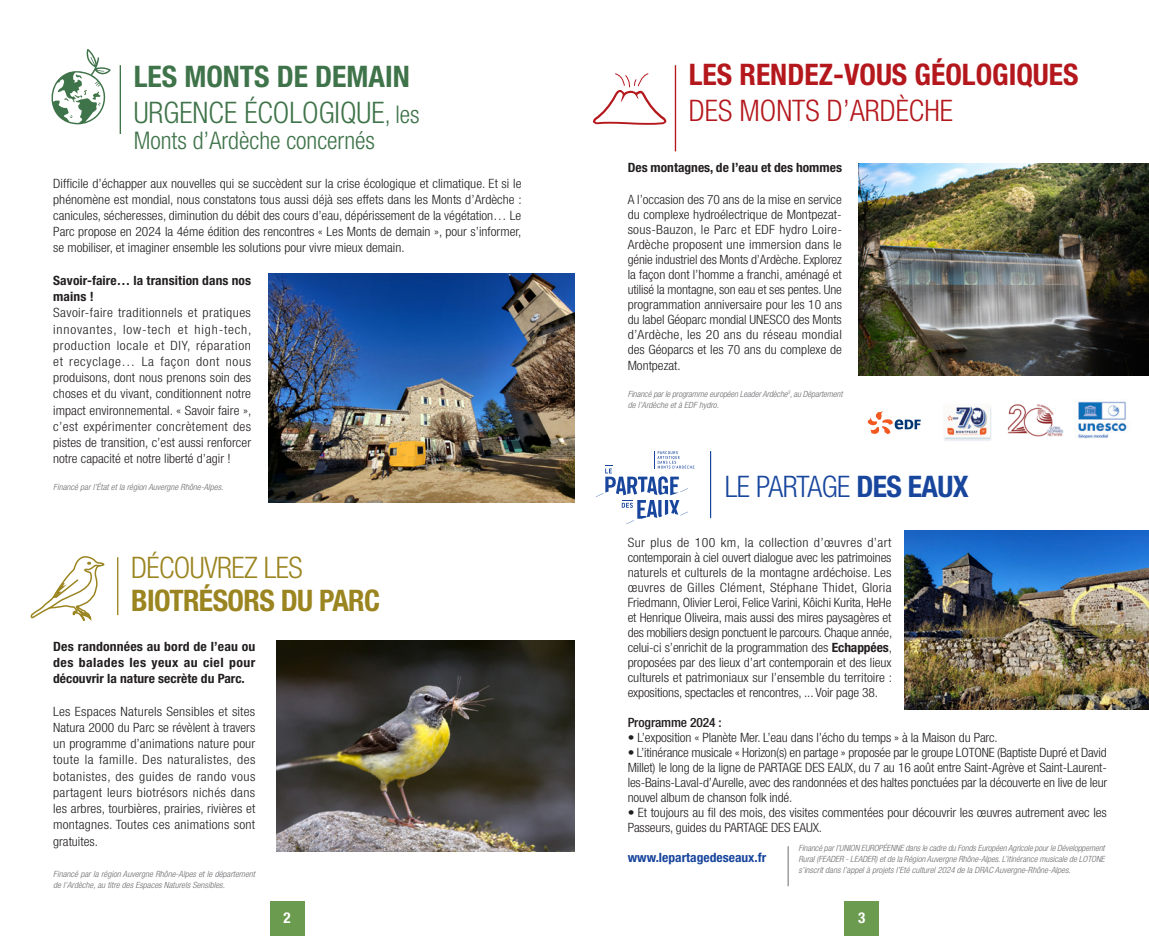
<style>
.page{position:relative;width:1149px;height:936px;background:#fff}
.page>*{position:absolute;margin:0;border:0;box-sizing:border-box;transform-origin:0 0}
.t1{font:700 condensed 29.7px/35.7px "Helvetica Neue LT Std";color:#b4181d}
.t2{font:300 condensed 29.7px "Helvetica Neue LT Std";color:#3f7349}
.t3{font:700 condensed 29.7px "Helvetica Neue LT Std";color:#3f7349}
.t4{font:700 condensed 29.7px "Helvetica Neue LT Std";letter-spacing:-.02em;color:#9b8520}
.t5{font:300 condensed 29.7px "Helvetica Neue LT Std";letter-spacing:-.02em;color:#18469d}
.t6{font:300 condensed 29.7px "Helvetica Neue LT Std";letter-spacing:-.02em;color:#9b8520}
.t7{font:300 condensed 24.3px "Helvetica Neue LT Std";color:#3f7349}
.t8{font:700 condensed 15px "Helvetica Neue LT Std";color:#fff}
.t9{font:300 condensed 12.9px/16.2px "Helvetica Neue LT Std";letter-spacing:-.005em;color:#231f20;text-align:justify;scale:1.07 1}
.t10{font:300 condensed 12.9px/16.2px "Helvetica Neue LT Std";letter-spacing:-.005em;color:#231f20;text-align:justify;scale:1.06 1}
.t11{font:300 condensed 12.9px/15px "Helvetica Neue LT Std";letter-spacing:-.005em;color:#231f20;text-align:justify;scale:1.05 1}
.t12{font:300 condensed 12.9px/15px "Helvetica Neue LT Std";letter-spacing:-.005em;color:#231f20;text-align:justify;scale:1.04 1}
.t13{font:700 condensed 12.9px/16.2px "Helvetica Neue LT Std";color:#231f20;text-align:justify;scale:1.07 1}
.t14{font:700 condensed 12.9px/16.2px "Helvetica Neue LT Std";color:#231f20;scale:1.05 1}
.t15{font:700 condensed 12.9px "Helvetica Neue LT Std";color:#18469d;scale:1.05 1}
.t16{font:500 condensed 12.9px "Helvetica Neue LT Std";letter-spacing:-.01em;color:#231f20;scale:1.05 1}
.t17{font:italic 300 condensed 8.55px/10.8px "Helvetica Neue LT Std";color:#6c6d70}
.t18{font:italic 300 condensed 8.55px/10.8px "Helvetica Neue LT Std";color:#6c6d70;scale:1.05 1}
.s1{font-size:24.3px}
.s2{font-weight:300}
.s3{font-weight:700}
</style>
<div class="page">
<div style="left:844px;top:901px;width:34px;height:34px;background:#6a9b4f"></div>
<img style="left:858px;top:163px;width:290px;height:213px">
<svg style="left:51px;top:49px;width:60px;height:75px"></svg>
<hr style="left:120px;top:65px;width:1px;height:69px;background:#3f7349">
<hr style="left:674px;top:65px;width:2px;height:86px;background:#b4181d">
<svg style="left:593px;top:73px;width:73px;height:52px"></svg>
<div style="left:270px;top:901px;width:34px;height:34px;background:#6a9b4f"></div>
<img style="left:276px;top:640px;width:298px;height:211px">
<hr style="left:117px;top:557px;width:1px;height:58px;background:#9b8520">
<img style="left:268px;top:273px;width:306px;height:229px">
<svg style="left:867px;top:411px;width:53px;height:23px"></svg>
<img style="left:944px;top:406px;width:47px;height:35px">
<img style="left:1007px;top:404px;width:57px;height:33px">
<img style="left:1078px;top:401px;width:49px;height:38px">
<svg style="left:595px;top:451px;width:99px;height:73px"></svg>
<hr style="left:709px;top:451px;width:2px;height:67px;background:#18469d">
<img style="left:904px;top:530px;width:244px;height:179px">
<hr style="left:787px;top:846px;width:1px;height:40px;background:#6c6d70">
<svg style="left:30px;top:556px;width:75px;height:66px"></svg>
<p class="t3" style="left:134px;top:59px;width:277px">LES MONTS DE DEMAIN</p>
<p class="t2" style="left:134px;top:95px;width:287px">URGENCE ÉCOLOGIQUE<span class="s1">, les</span></p>
<p class="t7" style="left:134px;top:126px;width:243px">Monts d’Ardèche concernés</p>
<p class="t10" style="left:53px;top:175px;width:443px">Difficile d’échapper aux nouvelles qui se succèdent sur la crise écologique et climatique. Et si le phénomène est mondial, nous constatons tous aussi déjà ses effets dans les Monts d’Ardèche : canicules, sécheresses, diminution du débit des cours d’eau, dépérissement de la végétation… Le Parc propose en 2024 la 4éme édition des rencontres « Les Monts de demain », pour s’informer, se mobiliser, et imaginer ensemble les solutions pour vivre mieux demain.</p>
<p class="t14" style="left:53px;top:272px;width:190px">Savoir-faire… la transition dans nos mains !</p>
<p class="t9" style="left:53px;top:304px;width:187px">Savoir-faire traditionnels et pratiques innovantes, low-tech et high-tech, production locale et DIY, réparation et recyclage… La façon dont nous produisons, dont nous prenons soin des choses et du vivant, conditionnent notre impact environnemental. « Savoir faire », c’est expérimenter concrètement des pistes de transition, c’est aussi renforcer notre capacité et notre liberté d’agir !</p>
<p class="t18" style="left:53px;top:482px;width:163px">Financé par l’État et la région Auvergne Rhône-Alpes.</p>
<p class="t6" style="left:131px;top:550px;width:173px">DÉCOUVREZ LES</p>
<p class="t4" style="left:131px;top:582px;width:250px">BIOTRÉSORS DU PARC</p>
<p class="t13" style="left:53px;top:638px;width:190px">Des randonnées au bord de l’eau ou des balades les yeux au ciel pour découvrir la nature secrète du Parc.</p>
<p class="t9" style="left:53px;top:703px;width:190px">Les Espaces Naturels Sensibles et sites Natura 2000 du Parc se révèlent à travers un programme d’animations nature pour toute la famille. Des naturalistes, des botanistes, des guides de rando vous partagent leurs biotrésors nichés dans les arbres, tourbières, prairies, rivières et montagnes. Toutes ces animations sont gratuites.</p>
<p class="t18" style="left:53px;top:869px;width:194px">Financé par la région Auvergne Rhône-Alpes et le département de l’Ardèche, au titre des Espaces Naturels Sensibles.</p>
<p class="t8" style="left:283px;top:908px;width:9px">2</p>
<p class="t1" style="left:688px;top:57px;width:391px">LES RENDEZ-VOUS GÉOLOGIQUES<br><span class="s2">DES MONTS D’ARDÈCHE</span></p>
<p class="t14" style="left:627px;top:159px;width:205px">Des montagnes, de l’eau et des hommes</p>
<p class="t11" style="left:627px;top:191px;width:205px">A l’occasion des 70 ans de la mise en service du complexe hydroélectrique de Montpezat&shy;sous-Bauzon, le Parc et EDF hydro Loire-Ardèche proposent une immersion dans le génie industriel des Monts d’Ardèche. Explorez la façon dont l’homme a franchi, aménagé et utilisé la montagne, son eau et ses pentes. Une programmation anniversaire pour les 10 ans du label Géoparc mondial UNESCO des Monts d’Ardèche, les 20 ans du réseau mondial des Géoparcs et les 70 ans du complexe de</p>
<p class="t11" style="left:627px;top:358px;width:52px">Montpezat.</p>
<p class="t17" style="left:627px;top:388px;width:216px">Financé par le programme européen Leader Ardèche<sup>3</sup>, au Département de l’Ardèche et à EDF hydro.</p>
<p class="t5" style="left:724px;top:469px;width:245px">LE PARTAGE <span class="s3">DES EAUX</span></p>
<p class="t9" style="left:627px;top:534px;width:248px;line-height:15px">Sur plus de 100 km, la collection d’œuvres d’art contemporain à ciel ouvert dialogue avec les patrimoines naturels et culturels de la montagne ardéchoise. Les œuvres de Gilles Clément, Stéphane Thidet, Gloria Friedmann, Olivier Leroi, Felice Varini, Kôichi Kurita, HeHe et Henrique Oliveira, mais aussi des mires paysagères et des mobiliers design ponctuent le parcours. Chaque année, celui-ci s’enrichit de la programmation des <span class="s3">Echappées</span>, proposées par des lieux d’art contemporain et des lieux culturels et patrimoniaux sur l’ensemble du territoire : expositions, spectacles et rencontres, ... Voir page 38.</p>
<p class="t16" style="left:627px;top:714px;width:91px">Programme 2024 :</p>
<p class="t11" style="left:627px;top:729px;width:354px">• L’exposition « Planète Mer. L’eau dans l’écho du temps » à la Maison du Parc.</p>
<p class="t12" style="left:627px;top:744px;width:462px">• L’itinérance musicale « Horizon(s) en partage » proposée par le groupe LOTONE (Baptiste Dupré et David Millet) le long de la ligne de PARTAGE DES EAUX, du 7 au 16 août entre Saint-Agrève et Saint-Laurent&shy;les-Bains-Laval-d’Aurelle, avec des randonnées et des haltes ponctuées par la découverte en live de leur nouvel album de chanson folk indé.</p>
<p class="t10" style="left:627px;top:804px;width:453px;line-height:15px">• Et toujours au fil des mois, des visites commentées pour découvrir les œuvres autrement avec les<br>Passeurs, guides du PARTAGE DES EAUX.</p>
<p class="t15" style="left:627px;top:849px;width:133px">www.lepartagedeseaux.fr</p>
<p class="t17" style="left:798px;top:843px;width:308px;text-align:justify">Financé par l’UNION EUROPÉENNE dans le cadre du Fonds Européen Agricole pour le Développement Rural (FEADER - LEADER) et de la Région Auvergne Rhône-Alpes. L’itinérance musicale de LOTONE s’inscrit dans l’appel à projets l’Eté culturel 2024 de la DRAC Auvergne-Rhône-Alpes.</p>
<p class="t8" style="left:857px;top:908px;width:9px">3</p>
</div>
